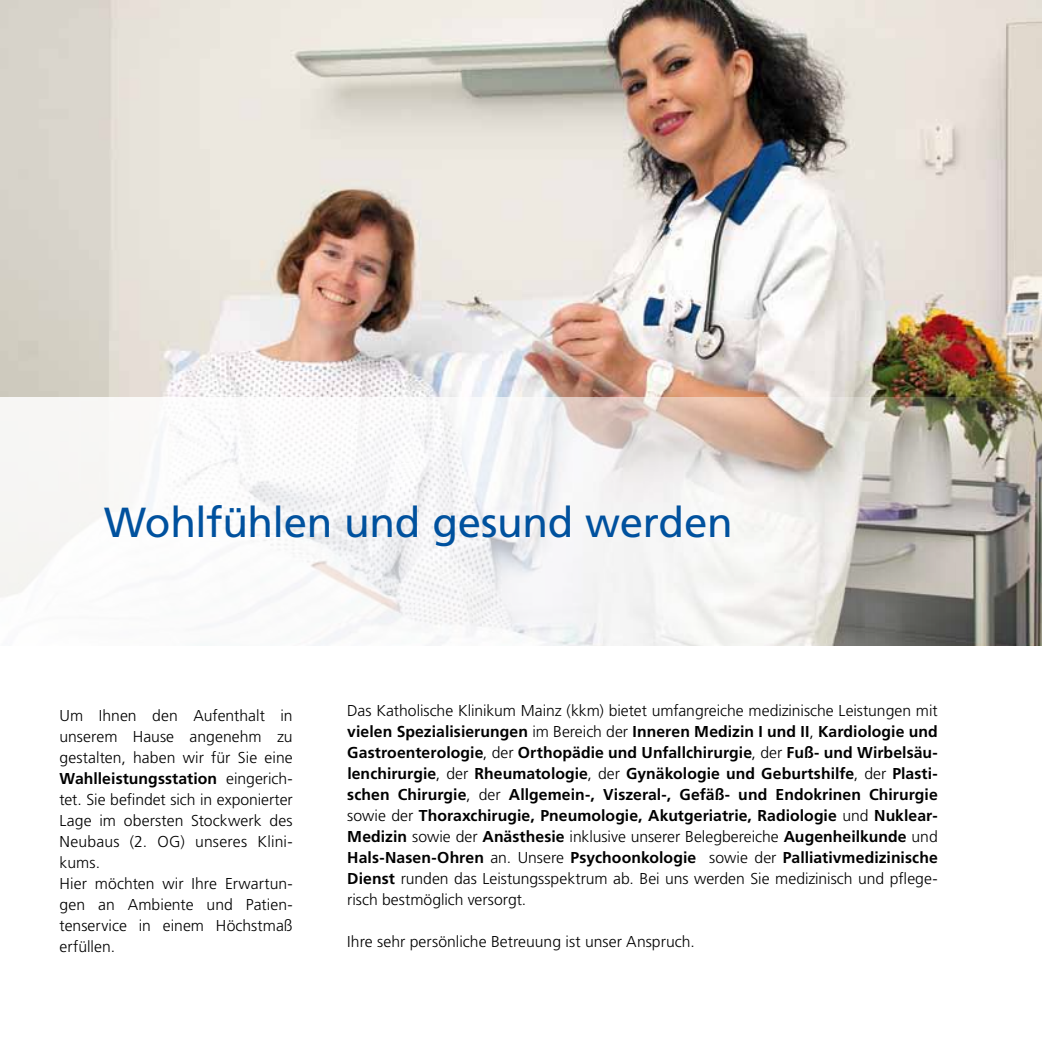
<style>
.page{position:relative;width:1042px;height:1042px;background:#fff}
.page>*{position:absolute;margin:0;border:0;box-sizing:border-box;transform-origin:0 0}
.t1{font:42px "Frutiger LT";letter-spacing:-.01em;color:#00519e}
.t2{font:700 15.75px/21px "Frutiger LT";letter-spacing:.005em;color:#000;text-align:justify}
.t3{font:300 15.75px/21px "Frutiger LT";letter-spacing:.005em;color:#000}
.s1{font-weight:700}
.s2{font-weight:300}
</style>
<div class="page">
<img style="left:0;top:0;width:1042px;height:397px">
<svg style="left:0;top:397px;width:1042px;height:248px;fill:#f5f4f4"></svg>
<h1 class="t1" style="left:104px;top:497px;width:630px">Wohlfühlen und gesund werden</h1>
<p class="t3" style="left:60px;top:705px;width:235px">Um Ihnen den Aufenthalt in unserem Hause angenehm zu gestalten, haben wir für Sie eine<br><span class="s1">Wahlleistungsstation</span> eingerich&shy;tet. Sie befindet sich in exponierter<br>Lage im obersten Stockwerk des<br>Neubaus (2. OG) unseres Klini&shy;kums.<br>Hier möchten wir Ihre Erwartun&shy;gen an Ambiente und Patien&shy;tenservice in einem Höchstmaß erfüllen.</p>
<p class="t2" style="left:347px;top:700px;width:592px"><span class="s2">Das Katholische Klinikum Mainz (kkm) bietet umfangreiche medizinische Leistungen mit </span>vielen Spezialisierungen <span class="s2">im Bereich der</span> Inneren Medizin I und II<span class="s2">,</span> Kardiologie und Gastroenterologie<span class="s2">, der</span> Orthopädie und Unfallchirurgie<span class="s2">, der</span> Fuß- und Wirbelsäu&shy;lenchirurgie<span class="s2">, der</span> Rheumatologie<span class="s2">, der</span> Gynäkologie und Geburtshilfe<span class="s2">, der</span> Plasti&shy;schen Chirurgie<span class="s2">, der</span> Allgemein-, Viszeral-, Gefäß- und Endokrinen Chirurgie <span class="s2">sowie der</span> Thoraxchirugie, Pneumologie, Akutgeriatrie, Radiologie <span class="s2">und</span> Nuklear-Medizin <span class="s2">sowie der</span> Anästhesie <span class="s2">inklusive unserer Belegbereiche</span> Augenheilkunde <span class="s2">und </span>Hals-Nasen-Ohren <span class="s2">an. Unsere</span> Psychoonkologie <span class="s2">sowie der</span> Palliativmedizinische Dienst <span class="s2">runden das Leistungsspektrum ab. Bei uns werden Sie medizinisch und pflege&shy;risch bestmöglich versorgt.</span></p>
<p class="t3" style="left:347px;top:931px;width:349px">Ihre sehr persönliche Betreuung ist unser Anspruch.</p>
</div>
